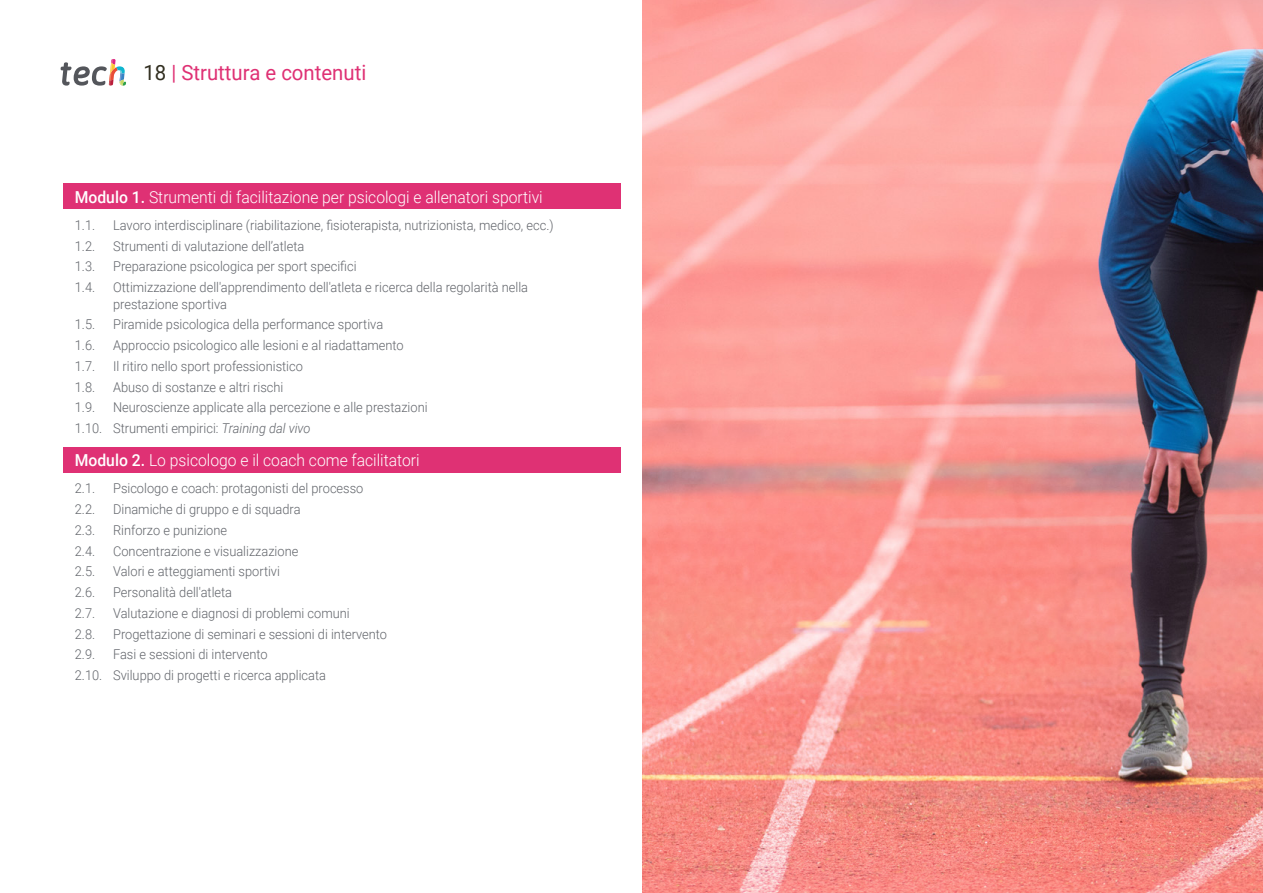
<style>
.page{position:relative;width:1263px;height:893px;background:#fff}
.page>*{position:absolute;margin:0;border:0;box-sizing:border-box;transform-origin:0 0}
.t1{font:21px "Roboto";color:#df3174}
.t2{font:300 16.5px "Roboto";color:#fff;scale:.95 1}
.t3{font:300 13.5px/20.7px "Roboto";color:#61646a;scale:.95 1}
.s1{color:#312e20}
.s2{font-weight:500}
.s3{font-style:italic}
</style>
<div class="page">
<div style="left:64px;top:184px;width:557px;height:25px;background:#df3174"></div>
<div style="left:64px;top:447px;width:557px;height:25px;background:#df3174"></div>
<img style="left:642px;top:0;width:621px;height:893px">
<svg style="left:61px;top:59px;width:65px;height:27px"></svg>
<h1 class="t1" style="left:144px;top:57px;width:224px"><span class="s1">18</span> | Struttura e contenuti</h1>
<p class="t2" style="left:75px;top:185px;width:494px"><span class="s2">Modulo 1.</span> Strumenti di facilitazione per psicologi e allenatori sportivi</p>
<p class="t3" style="left:75px;top:214px;width:23px">1.1.</p>
<p class="t3" style="left:113px;top:214px;width:465px">Lavoro interdisciplinare (riabilitazione, fisioterapista, nutrizionista, medico, ecc.)</p>
<p class="t3" style="left:75px;top:235px;width:23px">1.2.</p>
<p class="t3" style="left:113px;top:235px;width:203px">Strumenti di valutazione dell’atleta</p>
<p class="t3" style="left:75px;top:256px;width:23px">1.3.</p>
<p class="t3" style="left:113px;top:256px;width:258px">Preparazione psicologica per sport specifici</p>
<p class="t3" style="left:75px;top:276px;width:23px">1.4.</p>
<p class="t3" style="left:113px;top:279px;width:438px;line-height:16.5px">Ottimizzazione dell'apprendimento dell'atleta e ricerca della regolarità nella prestazione sportiva</p>
<p class="t3" style="left:75px;top:314px;width:23px">1.5.</p>
<p class="t3" style="left:113px;top:314px;width:286px">Piramide psicologica della performance sportiva</p>
<p class="t3" style="left:75px;top:334px;width:23px">1.6.</p>
<p class="t3" style="left:113px;top:334px;width:307px">Approccio psicologico alle lesioni e al riadattamento</p>
<p class="t3" style="left:75px;top:355px;width:23px">1.7.</p>
<p class="t3" style="left:113px;top:355px;width:201px">Il ritiro nello sport professionistico</p>
<p class="t3" style="left:75px;top:376px;width:23px">1.8.</p>
<p class="t3" style="left:113px;top:376px;width:181px">Abuso di sostanze e altri rischi</p>
<p class="t3" style="left:75px;top:397px;width:23px">1.9.</p>
<p class="t3" style="left:75px;top:397px;width:373px;text-indent:38px">Neuroscienze applicate alla percezione e alle prestazioni<br>1.10. Strumenti empirici: <span class="s3">Training dal vivo</span></p>
<p class="t2" style="left:75px;top:449px;width:364px"><span class="s2">Modulo 2.</span> Lo psicologo e il coach come facilitatori</p>
<p class="t3" style="left:75px;top:478px;width:23px">2.1.</p>
<p class="t3" style="left:113px;top:478px;width:265px">Psicologo e coach: protagonisti del processo</p>
<p class="t3" style="left:75px;top:498px;width:23px">2.2.</p>
<p class="t3" style="left:113px;top:498px;width:199px">Dinamiche di gruppo e di squadra</p>
<p class="t3" style="left:75px;top:519px;width:23px">2.3.</p>
<p class="t3" style="left:113px;top:519px;width:122px">Rinforzo e punizione</p>
<p class="t3" style="left:75px;top:540px;width:23px">2.4.</p>
<p class="t3" style="left:113px;top:540px;width:196px">Concentrazione e visualizzazione</p>
<p class="t3" style="left:75px;top:561px;width:23px">2.5.</p>
<p class="t3" style="left:113px;top:561px;width:177px">Valori e atteggiamenti sportivi</p>
<p class="t3" style="left:75px;top:581px;width:23px">2.6.</p>
<p class="t3" style="left:113px;top:581px;width:127px">Personalità dell'atleta</p>
<p class="t3" style="left:75px;top:602px;width:23px">2.7.</p>
<p class="t3" style="left:113px;top:602px;width:251px">Valutazione e diagnosi di problemi comuni</p>
<p class="t3" style="left:75px;top:623px;width:23px">2.8.</p>
<p class="t3" style="left:113px;top:623px;width:290px">Progettazione di seminari e sessioni di intervento</p>
<p class="t3" style="left:75px;top:644px;width:23px">2.9.</p>
<p class="t3" style="left:75px;top:644px;width:266px;text-indent:38px">Fasi e sessioni di intervento<br>2.10. Sviluppo di progetti e ricerca applicata</p>
</div>
